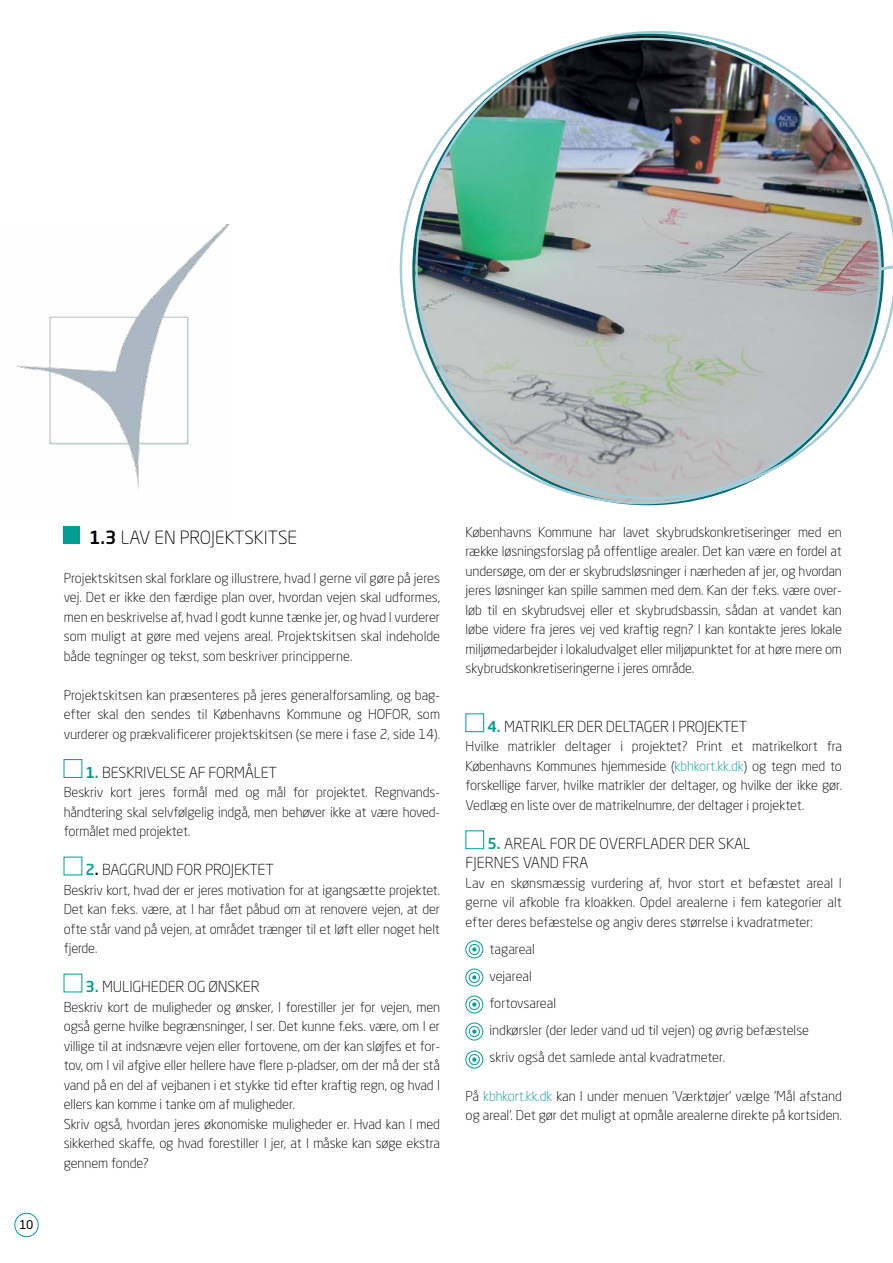
<style>
.page{position:relative;width:893px;height:1263px;background:#fff}
.page>*{position:absolute;margin:0;border:0;box-sizing:border-box;transform-origin:0 0}
.t1{font:300 18px "Neo Sans Std";color:#000}
.t2{font:300 15px/19.5px "Neo Sans Std";letter-spacing:-.01em;color:#000}
.t3{font:300 13.5px/19.5px "Neo Sans Std";letter-spacing:-.01em;color:#000;text-align:justify}
.t4{font:12px "Neo Sans Std";color:#000}
.s1{font-weight:500}
.s2{font-weight:500;color:#009e93}
.s3{color:#009e93}
</style>
<div class="page">
<div style="left:14px;top:1213px;width:25px;height:24px;border:1px solid #009e93;border-radius:50%"></div>
<div style="left:64px;top:527px;width:16px;height:17px;background:#009e93"></div>
<div style="left:64px;top:759px;width:18px;height:19px;border:1px solid #009e93"></div>
<div style="left:466px;top:831px;width:18px;height:18px;border:1px solid #009e93"></div>
<div style="left:466px;top:941px;width:17px;height:17px;border:1px solid #009e93;border-radius:50%"></div>
<div style="left:469px;top:944px;width:11px;height:11px;border:1px solid #009e93;border-radius:50%"></div>
<svg style="left:472px;top:947px;width:4px;height:4px"></svg>
<div style="left:466px;top:969px;width:17px;height:17px;border:1px solid #009e93;border-radius:50%"></div>
<div style="left:469px;top:972px;width:11px;height:11px;border:1px solid #009e93;border-radius:50%"></div>
<svg style="left:472px;top:975px;width:4px;height:5px"></svg>
<div style="left:466px;top:996px;width:17px;height:17px;border:1px solid #009e93;border-radius:50%"></div>
<div style="left:469px;top:999px;width:11px;height:11px;border:1px solid #009e93;border-radius:50%"></div>
<svg style="left:472px;top:1002px;width:4px;height:5px"></svg>
<div style="left:466px;top:1023px;width:17px;height:17px;border:1px solid #009e93;border-radius:50%"></div>
<div style="left:469px;top:1026px;width:11px;height:11px;border:1px solid #009e93;border-radius:50%"></div>
<svg style="left:472px;top:1029px;width:4px;height:5px"></svg>
<div style="left:466px;top:1051px;width:17px;height:17px;border:1px solid #009e93;border-radius:50%"></div>
<div style="left:469px;top:1054px;width:11px;height:11px;border:1px solid #009e93;border-radius:50%"></div>
<svg style="left:472px;top:1057px;width:4px;height:5px"></svg>
<img style="left:399px;top:31px;width:494px;height:702px">
<img style="left:17px;top:225px;width:213px;height:264px">
<p class="t4" style="left:19px;top:1218px;width:16px">10</p>
<h1 class="t1" style="left:89px;top:526px;width:210px"><span class="s1">1.3</span> lav en projektSkitSe</h1>
<p class="t3" style="left:64px;top:568px;width:378px">projektskitsen skal forklare og illustrere, hvad i gerne vil gøre på jeres vej. det er ikke den færdige plan over, hvordan vejen skal udformes, men en beskrivelse af, hvad i godt kunne tænke jer, og hvad i vurderer som muligt at gøre med vejens areal. projektskitsen skal indeholde både tegninger og tekst, som beskriver principperne.</p>
<p class="t3" style="left:64px;top:685px;width:378px">projektskitsen kan præsenteres på jeres generalforsamling, og bag&shy;efter skal den sendes til københavns kommune og hofor, som vurderer og prækvalificerer projektskitsen (se mere i fase 2, side 14).</p>
<p class="t2" style="left:86px;top:762px;width:193px"><span class="s2">1.</span> beSkrivelSe af formålet</p>
<p class="t3" style="left:64px;top:782px;width:378px">beskriv kort jeres formål med og mål for projektet. regnvands&shy;håndtering skal selvfølgelig indgå, men behøver ikke at være hoved&shy;formålet med projektet.</p>
<p class="t2" style="left:86px;top:859px;width:190px"><span class="s2">2</span><span class="s1">.</span> baggrund for projektet</p>
<p class="t3" style="left:64px;top:880px;width:378px">beskriv kort, hvad der er jeres motivation for at igangsætte projektet. det kan f.eks. være, at i har fået påbud om at renovere vejen, at der ofte står vand på vejen, at området trænger til et løft eller noget helt fjerde.</p>
<p class="t2" style="left:86px;top:976px;width:176px"><span class="s2">3.</span> muligheder og ønSker</p>
<p class="t3" style="left:64px;top:997px;width:378px;text-align:left">beskriv kort de muligheder og ønsker, i forestiller jer for vejen, men også gerne hvilke begrænsninger, i ser. det kunne f.eks. være, om i er villige til at indsnævre vejen eller fortovene, om der kan sløjfes et for&shy;tov, om i vil afgive eller hellere have flere p-pladser, om der må der stå vand på en del af vejbanen i et stykke tid efter kraftig regn, og hvad i ellers kan komme i tanke om af muligheder.<br>Skriv også, hvordan jeres økonomiske muligheder er. hvad kan i med sikkerhed skaffe, og hvad forestiller i jer, at i måske kan søge ekstra gennem fonde?</p>
<p class="t3" style="left:466px;top:522px;width:378px">københavns kommune har lavet skybrudskonkretiseringer med en række løsningsforslag på offentlige arealer. det kan være en fordel at undersøge, om der er skybrudsløsninger i nærheden af jer, og hvordan jeres løsninger kan spille sammen med dem. kan der f.eks. være over&shy;løb til en skybrudsvej eller et skybrudsbassin, sådan at vandet kan løbe videre fra jeres vej ved kraftig regn? i kan kontakte jeres lokale miljømedarbejder i lokaludvalget eller miljøpunktet for at høre mere om skybrudskonkretiseringerne i jeres område.</p>
<p class="t2" style="left:487px;top:716px;width:261px"><span class="s2">4.</span> matrikler der deltager i projektet</p>
<p class="t3" style="left:466px;top:736px;width:378px">hvilke matrikler deltager i projektet? print et matrikelkort fra københavns kommunes hjemmeside (<span class="s3">kbhkort.kk.dk</span>) og tegn med to forskellige farver, hvilke matrikler der deltager, og hvilke der ikke gør. vedlæg en liste over de matrikelnumre, der deltager i projektet.</p>
<p class="t2" style="left:466px;top:833px;width:286px;text-indent:22px"><span class="s2">5.</span> areal for de overflader der Skal fjerneS vand fra</p>
<p class="t3" style="left:466px;top:873px;width:378px">lav en skønsmæssig vurdering af, hvor stort et befæstet areal i gerne vil afkoble fra kloakken. opdel arealerne i fem kategorier alt efter deres befæstelse og angiv deres størrelse i kvadratmeter:</p>
<p class="t3" style="left:489px;top:935px;width:321px;line-height:27px;text-align:left">tagareal<br>vejareal<br>fortovsareal<br>indkørsler (der leder vand ud til vejen) og øvrig befæstelse skriv også det samlede antal kvadratmeter.</p>
<p class="t3" style="left:466px;top:1086px;width:378px">på <span class="s3">kbhkort.kk.dk</span> kan i under menuen ’værktøjer’ vælge ’mål afstand og areal’. det gør det muligt at opmåle arealerne direkte på kortsiden.</p>
</div>
